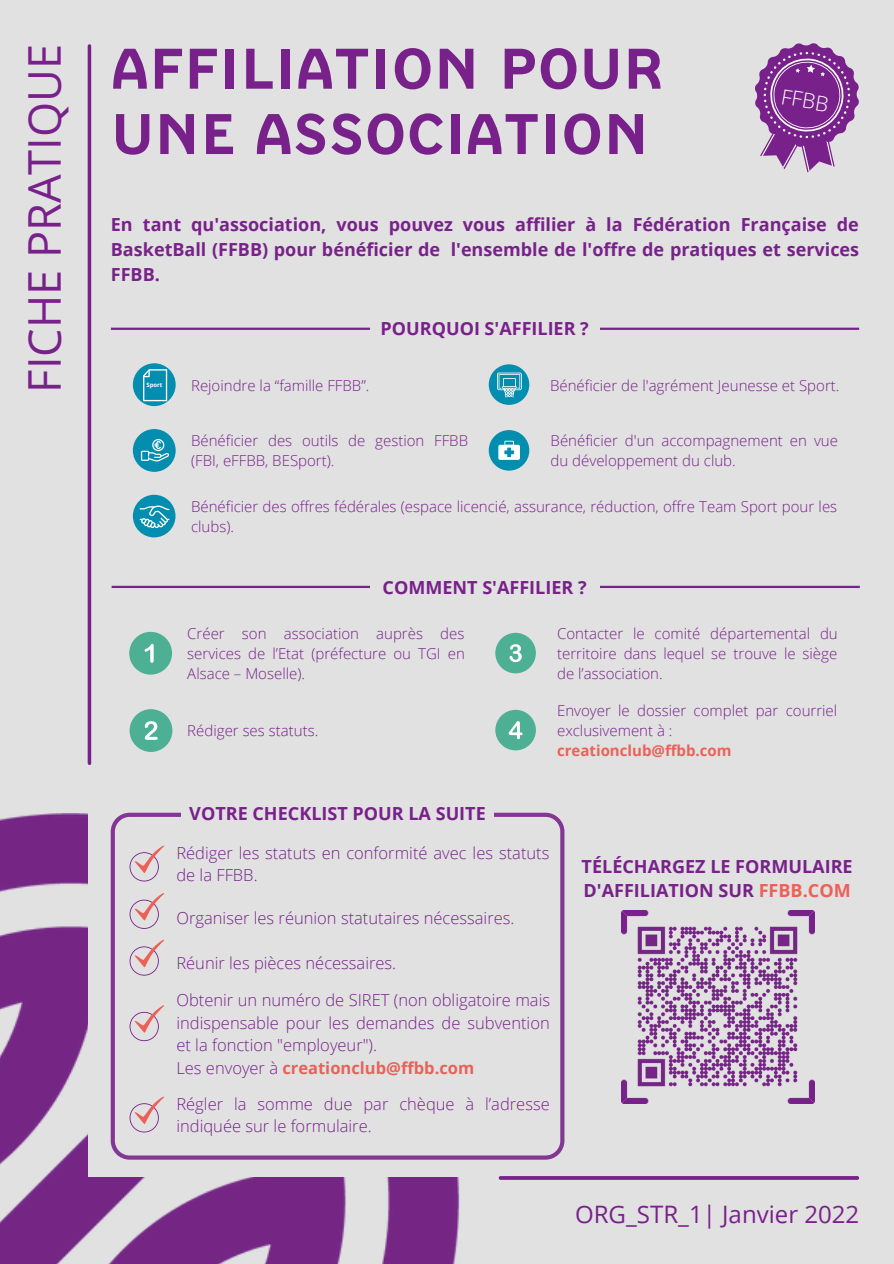
<style>
.page{position:relative;width:894px;height:1264px;background:#fff}
.page>*{position:absolute;margin:0;border:0;box-sizing:border-box;transform-origin:0 0}
.t1{font:57px/65.2px "FFBB";letter-spacing:-.01em;color:#78218a}
.t2{font:45px "Open Sans";color:#78218a}
.t3{font:24px "Open Sans";color:#78218a}
.t4{font:300 21px "Open Sans";color:#fffefe}
.t5{font:700 18px/24.8px "Open Sans";color:#78218a}
.t6{font:300 16.5px/22.5px "Open Sans";color:#78218a}
.t7{font:300 15px/20.2px "Open Sans";color:#78218a}
.t8{font:700 15px "Open Sans";color:#eb6158}
.t9{font:700 6px "Open Sans";color:#fffefe}
.s1{color:#eb6158}
.s2{font-weight:700;color:#e96258}
</style>
<div class="page">
<div style="left:0;top:0;width:893px;height:1263px;background:#e1e1e1"></div>
<hr style="left:88px;top:46px;width:3px;height:717px;background:#78218a">
<img style="left:0;top:813px;width:460px;height:450px">
<div style="left:88px;top:811px;width:717px;height:365px;background:#e1e1e1"></div>
<hr style="left:111px;top:327px;width:747px;height:3px;background:#752685">
<div style="left:370px;top:313px;width:229px;height:31px;background:#e1e1e1"></div>
<hr style="left:498px;top:1176px;width:360px;height:3px;background:#78218a;border-radius:2px">
<svg style="left:111px;top:812px;width:453px;height:347px"></svg>
<div style="left:181px;top:802px;width:313px;height:32px;background:#e1e1e1"></div>
<hr style="left:112px;top:586px;width:747px;height:2px;background:#752685">
<div style="left:369px;top:573px;width:230px;height:31px;background:#e1e1e1"></div>
<img style="left:621px;top:910px;width:192px;height:193px">
<img style="left:630px;top:920px;width:174px;height:173px">
<svg style="left:755px;top:43px;width:104px;height:130px"></svg>
<div style="left:133px;top:429px;width:43px;height:43px;background:#038daf;border-radius:50%"></div>
<svg style="left:141px;top:439px;width:28px;height:22px"></svg>
<div style="left:488px;top:430px;width:41px;height:40px;background:#038daf;border-radius:50%"></div>
<svg style="left:498px;top:441px;width:22px;height:19px"></svg>
<svg style="left:133px;top:363px;width:43px;height:43px"></svg>
<svg style="left:143px;top:369px;width:24px;height:32px"></svg>
<div style="left:133px;top:495px;width:42px;height:42px;background:#038daf;border-radius:50%"></div>
<svg style="left:140px;top:505px;width:29px;height:23px"></svg>
<div style="left:488px;top:364px;width:41px;height:41px;background:#038daf;border-radius:50%"></div>
<svg style="left:497px;top:372px;width:24px;height:25px"></svg>
<div style="left:129px;top:632px;width:43px;height:42px;background:#4daf94;border-radius:50%"></div>
<svg style="left:144px;top:644px;width:10px;height:18px"></svg>
<div style="left:129px;top:709px;width:43px;height:43px;background:#4daf94;border-radius:50%"></div>
<svg style="left:145px;top:721px;width:13px;height:18px"></svg>
<div style="left:495px;top:633px;width:40px;height:40px;background:#4daf94;border-radius:50%"></div>
<svg style="left:509px;top:644px;width:12px;height:18px"></svg>
<div style="left:495px;top:709px;width:40px;height:41px;background:#4daf94;border-radius:50%"></div>
<svg style="left:508px;top:721px;width:14px;height:18px"></svg>
<svg style="left:129px;top:845px;width:35px;height:36px"></svg>
<svg style="left:129px;top:892px;width:35px;height:36px"></svg>
<svg style="left:129px;top:939px;width:35px;height:36px"></svg>
<svg style="left:129px;top:1004px;width:35px;height:37px"></svg>
<svg style="left:129px;top:1096px;width:35px;height:36px"></svg>
<h2 class="t2" style="left:13px;top:393px;width:350px;rotate:-90deg">FICHE PRATIQUE</h2>
<h1 class="t1" style="left:111px;top:42px;width:554px">AFFILIATION POUR<br>UNE ASSOCIATION</h1>
<h3 class="t4" style="left:783px;top:82px;width:49px;rotate:10deg">FFBB</h3>
<p class="t5" style="left:111px;top:212px;width:749px;text-align:justify">En tant qu'association, vous pouvez vous affilier à la Fédération Française de BasketBall (FFBB) pour bénéficier de l'ensemble de l'offre de pratiques et services FFBB.</p>
<p class="t5" style="left:380px;top:316px;width:210px">POURQUOI S'AFFILIER ?</p>
<p class="t9" style="left:146px;top:380px;width:18px">Sport</p>
<p class="t7" style="left:191px;top:374px;width:180px">Rejoindre la “famille FFBB”.</p>
<p class="t7" style="left:550px;top:374px;width:291px">Bénéficier de l'agrément Jeunesse et Sport.</p>
<p class="t7" style="left:191px;top:430px;width:278px">Bénéficier des outils de gestion FFBB (FBI, eFFBB, BESport).</p>
<p class="t7" style="left:191px;top:496px;width:647px">Bénéficier des offres fédérales (espace licencié, assurance, réduction, offre Team Sport pour les clubs).</p>
<p class="t7" style="left:550px;top:430px;width:289px">Bénéficier d'un accompagnement en vue du développement du club.</p>
<p class="t5" style="left:382px;top:575px;width:205px">COMMENT S'AFFILIER ?</p>
<p class="t7" style="left:187px;top:622px;width:279px;text-align:justify">Créer son association auprès des services de l’Etat (préfecture ou TGI en Alsace – Moselle).</p>
<p class="t7" style="left:187px;top:720px;width:132px">Rédiger ses statuts.</p>
<p class="t7" style="left:557px;top:622px;width:282px;text-align:justify">Contacter le comité départemental du territoire dans lequel se trouve le siège de l’association.</p>
<p class="t7" style="left:557px;top:699px;width:281px">Envoyer le dossier complet par courriel exclusivement à :</p>
<p class="t8" style="left:557px;top:740px;width:176px">creationclub@ffbb.com</p>
<p class="t5" style="left:189px;top:800px;width:298px">VOTRE CHECKLIST POUR LA SUITE</p>
<p class="t6" style="left:176px;top:841px;width:374px">Rédiger les statuts en conformité avec les statuts de la FFBB.</p>
<p class="t6" style="left:176px;top:906px;width:339px">Organiser les réunion statutaires nécessaires.</p>
<p class="t5" style="left:581px;top:853px;width:272px">TÉLÉCHARGEZ LE FORMULAIRE<br>D'AFFILIATION SUR <span class="s1">FFBB.COM</span></p>
<p class="t6" style="left:176px;top:951px;width:221px">Réunir les pièces nécessaires.</p>
<p class="t6" style="left:176px;top:988px;width:375px">Obtenir un numéro de SIRET (non obligatoire mais indispensable pour les demandes de subvention et la fonction "employeur").<br>Les envoyer à <span class="s2">creationclub@ffbb.com</span></p>
<p class="t6" style="left:176px;top:1092px;width:375px">Régler la somme due par chèque à l’adresse indiquée sur le formulaire.</p>
<h3 class="t3" style="left:575px;top:1196px;width:286px">ORG_STR_1| Janvier 2022</h3>
</div>
